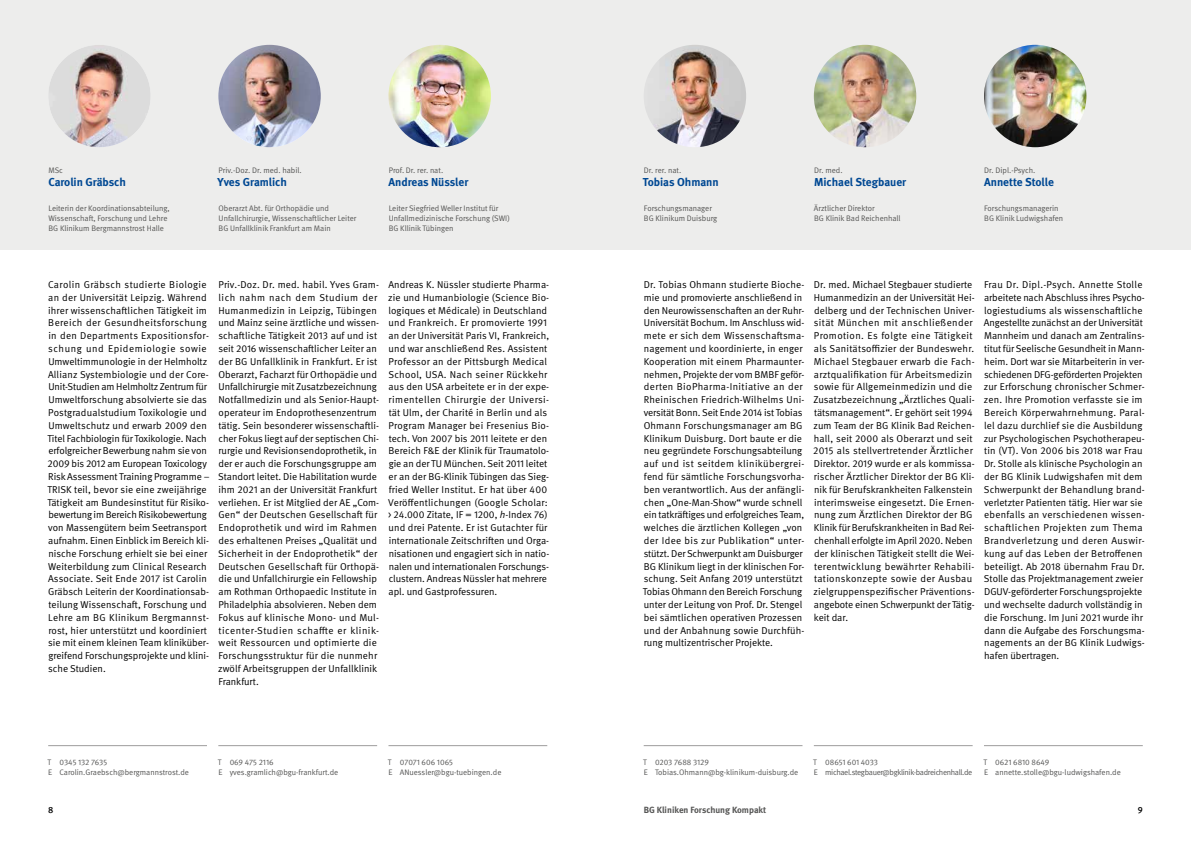
<style>
.page{position:relative;width:1191px;height:842px;background:#fff}
.page>*{position:absolute;margin:0;border:0;box-sizing:border-box;transform-origin:0 0}
.t1{font:700 11.5px "DGUV Meta";color:#004893}
.t2{font:10px/12.8px "DGUV Meta";letter-spacing:.005em;color:#000}
.t3{font:700 9px "DGUV Meta";color:#565655}
.t4{font:500 9px "DGUV Meta";color:#000}
.t5{font:8px/10px "DGUV Meta";color:#565655}
.t6{font:8px/10px "DGUV Meta";letter-spacing:-.04em;color:#565655}
.s1{font-style:italic}
</style>
<div class="page">
<div style="left:0;top:0;width:1191px;height:250px;background:#ededec"></div>
<img style="left:643px;top:45px;width:103px;height:102px;border-radius:51px">
<img style="left:388px;top:45px;width:103px;height:102px;border-radius:51px">
<img style="left:218px;top:45px;width:103px;height:102px;border-radius:51px">
<img style="left:48px;top:45px;width:103px;height:102px;border-radius:51px">
<img style="left:814px;top:45px;width:102px;height:102px;border-radius:51px">
<img style="left:984px;top:45px;width:102px;height:102px;border-radius:51px">
<hr style="left:388px;top:745px;width:159px;height:1px;background:#9d9c9c">
<hr style="left:218px;top:745px;width:159px;height:1px;background:#9d9c9c">
<hr style="left:48px;top:745px;width:159px;height:1px;background:#9d9c9c">
<hr style="left:984px;top:745px;width:158px;height:1px;background:#9d9c9c">
<hr style="left:814px;top:745px;width:158px;height:1px;background:#9d9c9c">
<hr style="left:643px;top:745px;width:159px;height:1px;background:#9d9c9c">
<p class="t5" style="left:48px;top:165px;width:16px">MSc</p>
<p class="t1" style="left:48px;top:175px;width:79px">Carolin Gräbsch</p>
<p class="t5" style="left:48px;top:204px;width:123px">Leiterin der Koordinationsabteilung,<br>Wissenschaft, Forschung und Lehre<br>BG Klinikum Bergmannstrost Halle</p>
<p class="t5" style="left:219px;top:165px;width:83px">Priv.-Doz. Dr. med. habil.</p>
<p class="t1" style="left:218px;top:175px;width:71px">Yves Gramlich</p>
<p class="t5" style="left:218px;top:204px;width:139px">Oberarzt Abt. für Orthopädie und<br>Unfallchirurgie, Wissenschaftlicher Leiter<br>BG Unfallklinik Frankfurt am Main</p>
<p class="t5" style="left:389px;top:165px;width:55px">Prof. Dr. rer. nat.</p>
<p class="t1" style="left:388px;top:175px;width:81px">Andreas Nüssler</p>
<p class="t5" style="left:389px;top:204px;width:123px">Leiter Siegfried Weller Institut für<br>Unfallmedizinische Forschung (SWI)<br>BG Kllinik Tübingen</p>
<p class="t2" style="left:47px;top:278px;width:164px">Carolin Gräbsch studierte Biologie an der Universität Leipzig. Während ihrer wissenschaftlichen Tätigkeit im Bereich der Gesundheitsforschung in den Departments Expositionsfor&shy;schung und Epidemiologie sowie Umweltimmunologie in der Helmholtz Allianz Systembiologie und der Core-Unit-Studien am Helmholtz Zentrum für Umweltforschung absolvierte sie das Postgradualstudium Toxikologie und Umweltschutz und erwarb 2009 den Titel Fachbiologin für Toxikologie. Nach erfolgreicher Bewerbung nahm sie von 2009 bis 2012 am European Toxicology Risk Assessment Training Programme – TRISK teil, bevor sie eine zweijährige Tätigkeit am Bundesinstitut für Risiko&shy;bewertung im Bereich Risikobewertung von Massengütern beim Seetransport aufnahm. Einen Einblick im Bereich kli&shy;nische Forschung erhielt sie bei einer Weiterbildung zum Clinical Research Associate. Seit Ende 2017 ist Carolin Gräbsch Leiterin der Koordinationsab&shy;teilung Wissenschaft, Forschung und Lehre am BG Klinikum Bergmannst&shy;rost, hier unterstützt und koordiniert sie mit einem kleinen Team kliniküber&shy;greifend Forschungsprojekte und klini&shy;sche Studien.</p>
<p class="t2" style="left:218px;top:278px;width:162px">Priv.-Doz. Dr. med. habil. Yves Gram&shy;lich nahm nach dem Studium der Humanmedizin in Leipzig, Tübingen und Mainz seine ärztliche und wissen&shy;schaftliche Tätigkeit 2013 auf und ist seit 2016 wissenschaftlicher Leiter an der BG Unfallklinik in Frankfurt. Er ist Oberarzt, Facharzt für Orthopädie und Unfallchirurgie mit Zusatzbezeichnung Notfallmedizin und als Senior-Haupt&shy;operateur im Endoprothesenzentrum tätig. Sein besonderer wissenschaftli&shy;cher Fokus liegt auf der septischen Chi&shy;rurgie und Revisionsendoprothetik, in der er auch die Forschungsgruppe am Standort leitet. Die Habilitation wurde ihm 2021 an der Universität Frankfurt verliehen. Er ist Mitglied der AE „Com-Gen“ der Deutschen Gesellschaft für Endoprothetik und wird im Rahmen des erhaltenen Preises „Qualität und Sicherheit in der Endoprothetik“ der Deutschen Gesellschaft für Orthopä&shy;die und Unfallchirurgie ein Fellowship am Rothman Orthopaedic Institute in Philadelphia absolvieren. Neben dem Fokus auf klinische Mono- und Mul&shy;ticenter-Studien schaffte er klinik&shy;weit Ressourcen und optimierte die Forschungsstruktur für die nunmehr zwölf Arbeitsgruppen der Unfallklinik Frankfurt.</p>
<p class="t2" style="left:388px;top:278px;width:162px">Andreas K. Nüssler studierte Pharma&shy;zie und Humanbiologie (Science Bio&shy;logiques et Médicale) in Deutschland und Frankreich. Er promovierte 1991 an der Universität Paris VI, Frankreich, und war anschließend Res. Assistent Professor an der Pittsburgh Medical School, USA. Nach seiner Rückkehr aus den USA arbeitete er in der expe&shy;rimentellen Chirurgie der Universi&shy;tät Ulm, der Charité in Berlin und als Program Manager bei Fresenius Bio&shy;tech. Von 2007 bis 2011 leitete er den Bereich F&amp;E der Klinik für Traumatolo&shy;gie an der TU München. Seit 2011 leitet er an der BG-Klinik Tübingen das Sieg&shy;fried Weller Institut. Er hat über 400<br>Veröffentlichungen (Google Scholar: &gt; 24.000 Zitate, IF = 1200, <span class="s1">h</span>-Index 76) und drei Patente. Er ist Gutachter für internationale Zeitschriften und Orga&shy;nisationen und engagiert sich in natio&shy;nalen und internationalen Forschungs&shy;clustern. Andreas Nüssler hat mehrere apl. und Gastprofessuren.</p>
<p class="t5" style="left:644px;top:165px;width:38px">Dr. rer. nat.</p>
<p class="t1" style="left:643px;top:175px;width:77px">Tobias Ohmann</p>
<p class="t5" style="left:644px;top:204px;width:75px">Forschungsmanager<br>BG Klinikum Duisburg</p>
<p class="t5" style="left:814px;top:165px;width:29px">Dr. med.</p>
<p class="t1" style="left:814px;top:175px;width:94px">Michael Stegbauer</p>
<p class="t5" style="left:814px;top:204px;width:88px">Ärztlicher Direktor<br>BG Klinik Bad Reichenhall</p>
<p class="t5" style="left:984px;top:165px;width:52px">Dr. Dipl.-Psych.</p>
<p class="t1" style="left:984px;top:175px;width:71px">Annette Stolle</p>
<p class="t5" style="left:984px;top:204px;width:80px">Forschungsmanagerin<br>BG Klinik Ludwigshafen</p>
<p class="t2" style="left:643px;top:278px;width:163px">Dr. Tobias Ohmann studierte Bioche&shy;mie und promovierte anschließend in den Neurowissenschaften an der Ruhr-Universität Bochum. Im Anschluss wid&shy;mete er sich dem Wissenschaftsma&shy;nagement und koordinierte, in enger Kooperation mit einem Pharmaunter&shy;nehmen, Projekte der vom BMBF geför&shy;derten BioPharma-Initiative an der Rheinischen Friedrich-Wilhelms Uni&shy;versität Bonn. Seit Ende 2014 ist Tobias Ohmann Forschungsmanager am BG Klinikum Duisburg. Dort baute er die neu gegründete Forschungsabteilung auf und ist seitdem klinikübergrei&shy;fend für sämtliche Forschungsvorha&shy;ben verantwortlich. Aus der anfängli&shy;chen „One-Man-Show“ wurde schnell ein tatkräftiges und erfolgreiches Team, welches die ärztlichen Kollegen „von der Idee bis zur Publikation“ unter&shy;stützt. Der Schwerpunkt am Duisburger BG Klinikum liegt in der klinischen For&shy;schung. Seit Anfang 2019 unterstützt Tobias Ohmann den Bereich Forschung unter der Leitung von Prof. Dr. Stengel bei sämtlichen operativen Prozessen und der Anbahnung sowie Durchfüh&shy;rung multizentrischer Projekte.</p>
<p class="t2" style="left:813px;top:278px;width:163px">Dr. med. Michael Stegbauer studierte Humanmedizin an der Universität Hei&shy;delberg und der Technischen Univer&shy;sität München mit anschließender Promotion. Es folgte eine Tätigkeit als Sanitätsoffizier der Bundeswehr.<br>Michael Stegbauer erwarb die Fach&shy;arztqualifikation für Arbeitsmedizin sowie für Allgemeinmedizin und die Zusatzbezeichnung „Ärztliches Quali&shy;tätsmanagement“. Er gehört seit 1994 zum Team der BG Klinik Bad Reichen&shy;hall, seit 2000 als Oberarzt und seit 2015 als stellvertretender Ärztlicher Direktor. 2019 wurde er als kommissa&shy;rischer Ärztlicher Direktor der BG Kli&shy;nik für Berufskrankheiten Falkenstein interimsweise eingesetzt. Die Ernen&shy;nung zum Ärztlichen Direktor der BG Klinik für Berufskrankheiten in Bad Rei&shy;chenhall erfolgte im April 2020. Neben der klinischen Tätigkeit stellt die Wei&shy;terentwicklung bewährter Rehabili&shy;tationskonzepte sowie der Ausbau zielgruppenspezifischer Präventions&shy;angebote einen Schwerpunkt der Tätig&shy;keit dar.</p>
<p class="t2" style="left:983px;top:278px;width:162px">Frau Dr. Dipl.-Psych. Annette Stolle arbeitete nach Abschluss ihres Psycho&shy;logiestudiums als wissenschaftliche Angestellte zunächst an der Universität Mannheim und danach am Zentralins&shy;titut für Seelische Gesundheit in Mann&shy;heim. Dort war sie Mitarbeiterin in ver&shy;schiedenen DFG-geförderten Projekten zur Erforschung chronischer Schmer&shy;zen. Ihre Promotion verfasste sie im Bereich Körperwahrnehmung. Paral&shy;lel dazu durchlief sie die Ausbildung zur Psychologischen Psychotherapeu&shy;tin (VT). Von 2006 bis 2018 war Frau Dr. Stolle als klinische Psychologin an der BG Klinik Ludwigshafen mit dem Schwerpunkt der Behandlung brand&shy;verletzter Patienten tätig. Hier war sie ebenfalls an verschiedenen wissen&shy;schaftlichen Projekten zum Thema Brandverletzung und deren Auswir&shy;kung auf das Leben der Betroffenen beteiligt. Ab 2018 übernahm Frau Dr.<br>Stolle das Projektmanagement zweier DGUV-geförderter Forschungsprojekte und wechselte dadurch vollständig in die Forschung. Im Juni 2021 wurde ihr dann die Aufgabe des Forschungsma&shy;nagements an der BG Klinik Ludwigs&shy;hafen übertragen.</p>
<p class="t5" style="left:48px;top:757px;width:143px">T 0345 132 7635<br>E Carolin.Graebsch@bergmannstrost.de</p>
<p class="t6" style="left:813px;top:757px;width:161px">T 08651 601 4033<br>E michael.stegbauer@bgklinik-badreichenhall.de</p>
<p class="t5" style="left:218px;top:757px;width:122px">T 069 475 2116<br>E yves.gramlich@bgu-frankfurt.de</p>
<p class="t5" style="left:983px;top:757px;width:139px">T 0621 6810 8649<br>E annette.stolle@bgu-ludwigshafen.de</p>
<p class="t5" style="left:388px;top:757px;width:115px">T 07071 606 1065<br>E ANuessler@bgu-tuebingen.de</p>
<p class="t5" style="left:643px;top:757px;width:157px">T 0203 7688 3129<br>E Tobias.Ohmann@bg-klinikum-duisburg.de</p>
<p class="t4" style="left:48px;top:804px;width:7px">8</p>
<p class="t3" style="left:643px;top:804px;width:124px">BG Kliniken Forschung Kompakt</p>
<p class="t4" style="left:1137px;top:804px;width:7px">9</p>
</div>
